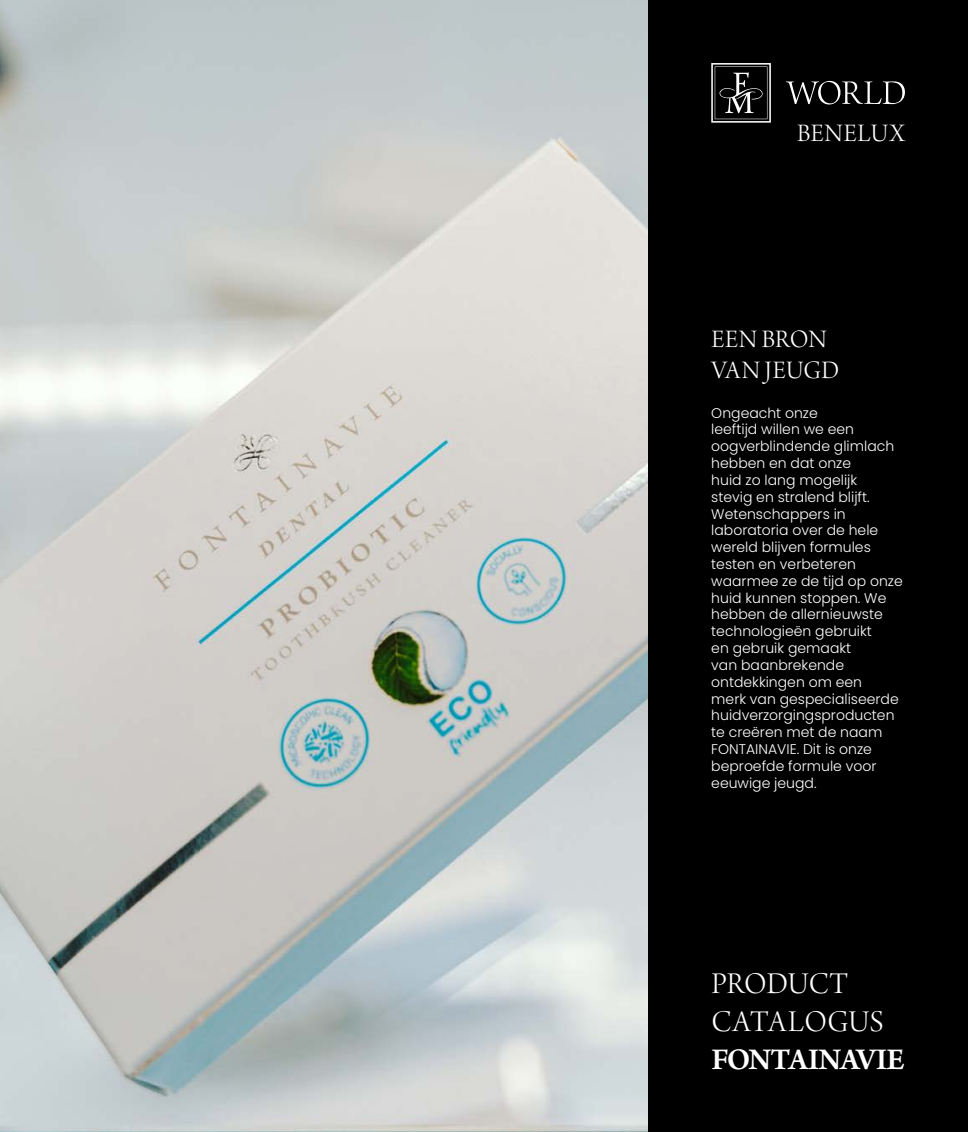
<style>
.page{position:relative;width:968px;height:1132px;background:#fff}
.page>*{position:absolute;margin:0;border:0;box-sizing:border-box;transform-origin:0 0}
.t1{font:31.85px/37.8px "Arno Pro Light Display";letter-spacing:.005em;color:#fff}
.t2{font:600 31.85px "Arno Pro";letter-spacing:-.03em;color:#fff}
.t3{font:26.43px/31.5px "Arno Pro Light Display";letter-spacing:.02em;color:#fff}
.t4{font:300 14px/16.8px "Poppins";color:#fff}
</style>
<div class="page">
<img style="left:0;top:0;width:648px;height:1131px">
<div style="left:648px;top:0;width:319px;height:1131px;background:#000"></div>
<svg style="left:785px;top:81px;width:119px;height:23px"></svg>
<svg style="left:711px;top:63px;width:59px;height:60px"></svg>
<h2 class="t3" style="left:797px;top:119px;width:109px">BENELUX</h2>
<h2 class="t3" style="left:711px;top:325px;width:129px">EEN BRON<br>VAN JEUGD</h2>
<p class="t4" style="left:711px;top:404px;width:193px">Ongeacht onze<br>leeftijd willen we een oogverblindende glimlach hebben en dat onze<br>huid zo lang mogelijk<br>stevig en stralend blijft.<br>Wetenschappers in laboratoria over de hele wereld blijven formules testen en verbeteren waarmee ze de tijd op onze huid kunnen stoppen. We hebben de allernieuwste technologieën gebruikt<br>en gebruik gemaakt<br>van baanbrekende ontdekkingen om een<br>merk van gespecialiseerde huidverzorgingsproducten te creëren met de naam<br>FONTAINAVIE. Dit is onze beproefde formule voor eeuwige jeugd.</p>
<h1 class="t1" style="left:711px;top:966px;width:174px">PRODUCT<br>CATALOGUS</h1>
<h1 class="t2" style="left:711px;top:1040px;width:195px">FONTAINAVIE</h1>
</div>
